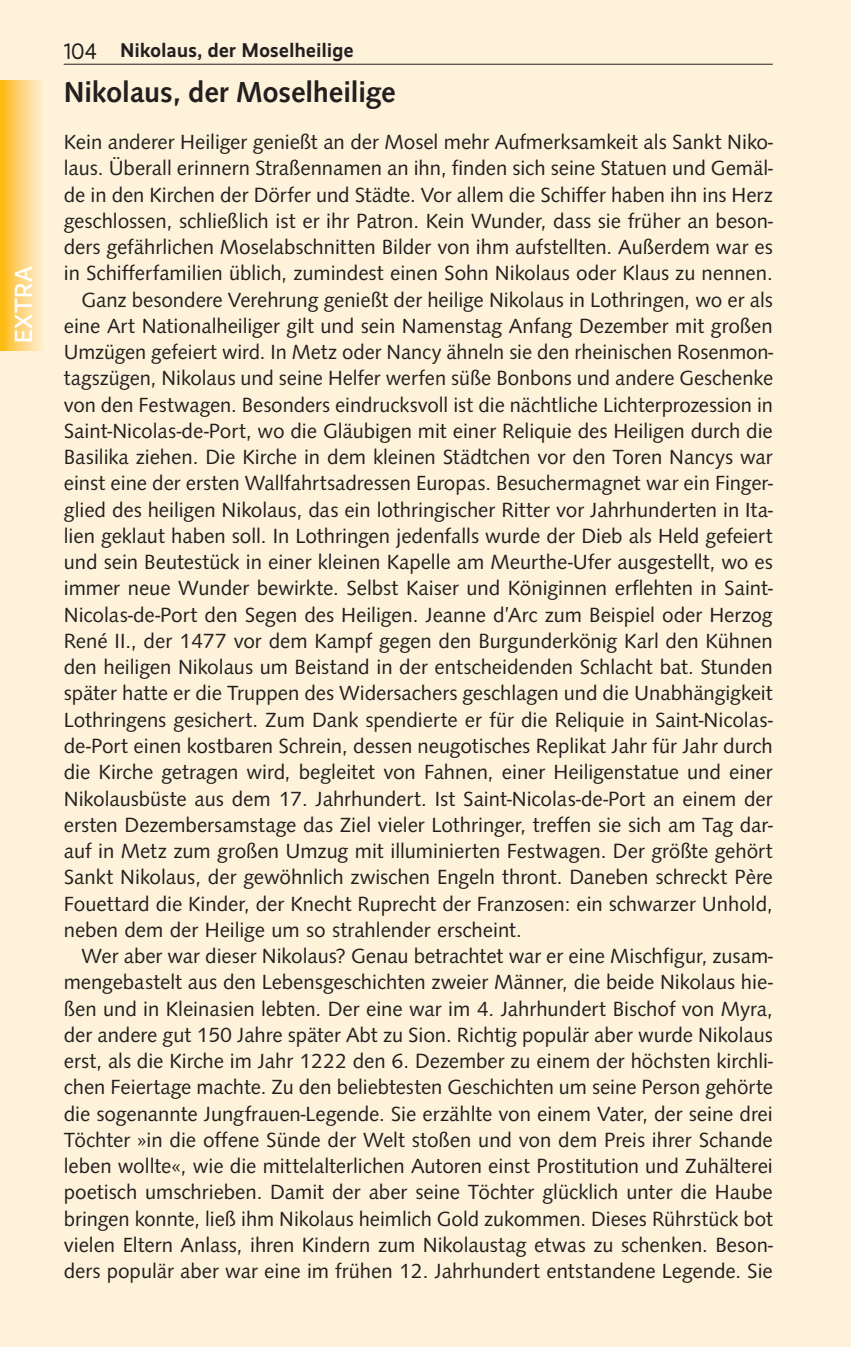
<style>
.page{position:relative;width:851px;height:1347px;background:#fff}
.page>*{position:absolute;margin:0;border:0;box-sizing:border-box;transform-origin:0 0}
.t1{font:500 30px "Syntax";letter-spacing:-.005em;color:#231f20}
.t2{font:500 25px "Realist";letter-spacing:.025em;color:#fff;scale:.95 1}
.t3{font:22.5px "Realist";color:#231f20;scale:.95 1}
.t4{font:21.25px "Syntax";color:#231f20}
.t5{font:700 20px "Realist";letter-spacing:.025em;color:#231f20;scale:.95 1}
</style>
<div class="page">
<div style="left:0;top:0;width:850px;height:1346px;background:#fef3da"></div>
<hr style="left:64px;top:64px;width:708px;height:1px;background:#231f20">
<svg style="left:0;top:81px;width:43px;height:269px;background:#fdd475"></svg>
<p class="t2" style="left:9px;top:343px;width:83px;rotate:-90deg">EXTRA</p>
<p class="t5" style="left:120px;top:38px;width:246px">Nikolaus, der Moselheilige</p>
<h1 class="t1" style="left:64px;top:70px;width:333px">Nikolaus, der Moselheilige</h1>
<p class="t4" style="left:64px;top:128px;width:710px">Kein anderer Heiliger genießt an der Mosel mehr Aufmerksamkeit als Sankt Niko-</p>
<p class="t4" style="left:64px;top:154px;width:710px">laus. Überall erinnern Straßennamen an ihn, finden sich seine Statuen und Gemäl-</p>
<p class="t4" style="left:64px;top:180px;width:710px">de in den Kirchen der Dörfer und Städte. Vor allem die Schiffer haben ihn ins Herz</p>
<p class="t4" style="left:64px;top:206px;width:710px">geschlossen, schließlich ist er ihr Patron. Kein Wunder, dass sie früher an beson-</p>
<p class="t4" style="left:64px;top:232px;width:710px">ders gefährlichen Moselabschnitten Bilder von ihm aufstellten. Außerdem war es</p>
<p class="t4" style="left:64px;top:259px;width:710px">in Schifferfamilien üblich, zumindest einen Sohn Nikolaus oder Klaus zu nennen.</p>
<p class="t4" style="left:81px;top:285px;width:692px">Ganz besondere Verehrung genießt der heilige Nikolaus in Lothringen, wo er als</p>
<p class="t4" style="left:64px;top:311px;width:710px">eine Art Nationalheiliger gilt und sein Namenstag Anfang Dezember mit großen</p>
<p class="t4" style="left:64px;top:338px;width:710px">Umzügen gefeiert wird. In Metz oder Nancy ähneln sie den rheinischen Rosenmon-</p>
<p class="t4" style="left:64px;top:364px;width:710px">tagszügen, Nikolaus und seine Helfer werfen süße Bonbons und andere Geschenke</p>
<p class="t4" style="left:64px;top:390px;width:710px">von den Festwagen. Besonders eindrucksvoll ist die nächtliche Lichterprozession in</p>
<p class="t4" style="left:64px;top:416px;width:710px">Saint-Nicolas-de-Port, wo die Gläubigen mit einer Reliquie des Heiligen durch die</p>
<p class="t4" style="left:64px;top:442px;width:710px">Basilika ziehen. Die Kirche in dem kleinen Städtchen vor den Toren Nancys war</p>
<p class="t4" style="left:64px;top:469px;width:710px">einst eine der ersten Wallfahrtsadressen Europas. Besuchermagnet war ein Finger-</p>
<p class="t4" style="left:64px;top:495px;width:710px">glied des heiligen Nikolaus, das ein lothringischer Ritter vor Jahrhunderten in Ita-</p>
<p class="t4" style="left:64px;top:521px;width:710px">lien geklaut haben soll. In Lothringen jedenfalls wurde der Dieb als Held gefeiert</p>
<p class="t4" style="left:64px;top:547px;width:710px">und sein Beutestück in einer kleinen Kapelle am Meurthe-Ufer ausgestellt, wo es</p>
<p class="t4" style="left:64px;top:574px;width:710px">immer neue Wunder bewirkte. Selbst Kaiser und Königinnen erflehten in Saint-</p>
<p class="t4" style="left:64px;top:600px;width:710px">Nicolas-de-Port den Segen des Heiligen. Jeanne d’Arc zum Beispiel oder Herzog</p>
<p class="t4" style="left:64px;top:626px;width:710px">René II., der 1477 vor dem Kampf gegen den Burgunderkönig Karl den Kühnen</p>
<p class="t4" style="left:64px;top:652px;width:710px">den heiligen Nikolaus um Beistand in der entscheidenden Schlacht bat. Stunden</p>
<p class="t4" style="left:64px;top:679px;width:710px">später hatte er die Truppen des Widersachers geschlagen und die Unabhängigkeit</p>
<p class="t4" style="left:64px;top:705px;width:710px">Lothringens gesichert. Zum Dank spendierte er für die Reliquie in Saint-Nicolas-</p>
<p class="t4" style="left:64px;top:731px;width:710px">de-Port einen kostbaren Schrein, dessen neugotisches Replikat Jahr für Jahr durch</p>
<p class="t4" style="left:64px;top:757px;width:710px">die Kirche getragen wird, begleitet von Fahnen, einer Heiligenstatue und einer</p>
<p class="t4" style="left:64px;top:784px;width:710px">Nikolausbüste aus dem 17. Jahrhundert. Ist Saint-Nicolas-de-Port an einem der</p>
<p class="t4" style="left:64px;top:810px;width:710px">ersten Dezembersamstage das Ziel vieler Lothringer, treffen sie sich am Tag dar-</p>
<p class="t4" style="left:64px;top:836px;width:710px">auf in Metz zum großen Umzug mit illuminierten Festwagen. Der größte gehört</p>
<p class="t4" style="left:64px;top:862px;width:710px">Sankt Nikolaus, der gewöhnlich zwischen Engeln thront. Daneben schreckt Père</p>
<p class="t4" style="left:64px;top:889px;width:710px">Fouettard die Kinder, der Knecht Ruprecht der Franzosen: ein schwarzer Unhold,</p>
<p class="t4" style="left:64px;top:915px;width:459px">neben dem der Heilige um so strahlender erscheint.</p>
<p class="t4" style="left:81px;top:941px;width:692px">Wer aber war dieser Nikolaus? Genau betrachtet war er eine Mischfigur, zusam-</p>
<p class="t4" style="left:64px;top:968px;width:710px">mengebastelt aus den Lebensgeschichten zweier Männer, die beide Nikolaus hie-</p>
<p class="t4" style="left:64px;top:994px;width:710px">ßen und in Kleinasien lebten. Der eine war im 4. Jahrhundert Bischof von Myra,</p>
<p class="t4" style="left:64px;top:1020px;width:710px">der andere gut 150 Jahre später Abt zu Sion. Richtig populär aber wurde Nikolaus</p>
<p class="t4" style="left:64px;top:1046px;width:710px">erst, als die Kirche im Jahr 1222 den 6. Dezember zu einem der höchsten kirchli-</p>
<p class="t4" style="left:64px;top:1073px;width:710px">chen Feiertage machte. Zu den beliebtesten Geschichten um seine Person gehörte</p>
<p class="t4" style="left:64px;top:1099px;width:710px">die sogenannte Jungfrauen-Legende. Sie erzählte von einem Vater, der seine drei</p>
<p class="t4" style="left:64px;top:1125px;width:710px">Töchter »in die offene Sünde der Welt stoßen und von dem Preis ihrer Schande</p>
<p class="t4" style="left:64px;top:1151px;width:710px">leben wollte«, wie die mittelalterlichen Autoren einst Prostitution und Zuhälterei</p>
<p class="t4" style="left:64px;top:1177px;width:710px">poetisch umschrieben. Damit der aber seine Töchter glücklich unter die Haube</p>
<p class="t4" style="left:64px;top:1204px;width:710px">bringen konnte, ließ ihm Nikolaus heimlich Gold zukommen. Dieses Rührstück bot</p>
<p class="t4" style="left:64px;top:1230px;width:710px">vielen Eltern Anlass, ihren Kindern zum Nikolaustag etwas zu schenken. Beson-</p>
<p class="t4" style="left:64px;top:1256px;width:710px">ders populär aber war eine im frühen 12. Jahrhundert entstandene Legende. Sie</p>
<p class="t3" style="left:64px;top:38px;width:36px">104</p>
</div>
